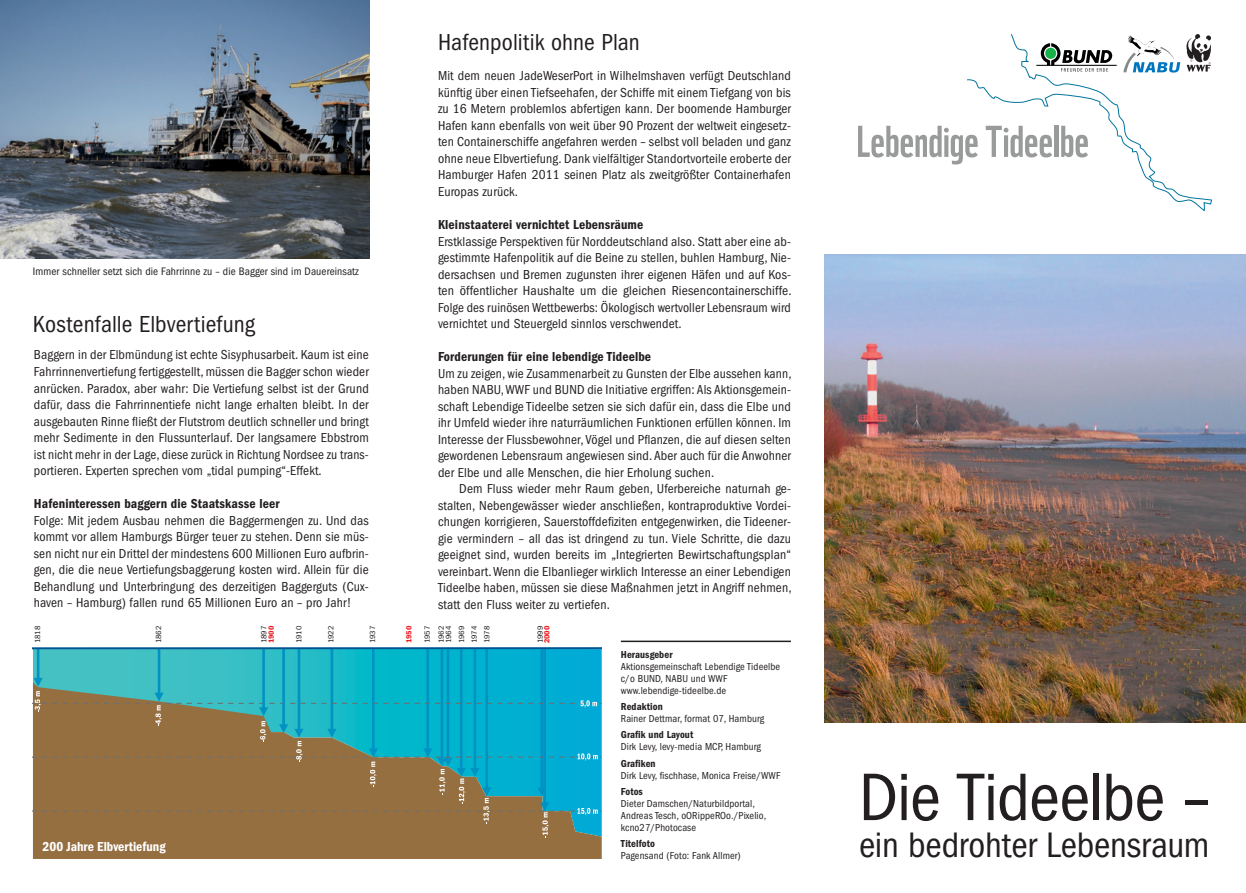
<style>
.page{position:relative;width:1246px;height:893px;background:#fff}
.page>*{position:absolute;margin:0;border:0;box-sizing:border-box;transform-origin:0 0}
.t1{font:condensed 69.45px "ITC Franklin Gothic Std";letter-spacing:-.015em;color:#231f20}
.t2{font:condensed 36.75px "ITC Franklin Gothic Std";letter-spacing:-.005em;color:#231f20}
.t3{font:condensed 24px "ITC Franklin Gothic Std";letter-spacing:.005em;color:#231f20}
.t4{font:condensed 13.5px/16.5px "ITC Franklin Gothic Std";letter-spacing:.01em;color:#231f20;text-align:justify}
.t5{font:13.5px "ITC Franklin Gothic Std Dm Cd";letter-spacing:.01em;color:#231f20}
.t6{font:13.5px "ITC Franklin Gothic Std Dm Cd";color:#fff}
.t7{font:condensed 11.25px "ITC Franklin Gothic Std";letter-spacing:.01em;color:#231f20}
.t8{font:condensed 10.5px/12px "ITC Franklin Gothic Std";letter-spacing:.01em;color:#231f20}
.t9{font:10.5px "ITC Franklin Gothic Std Dm Cd";letter-spacing:.01em;color:#231f20}
.t10{font:condensed 7.8px/12.8px "ITC Franklin Gothic Std";color:#231f20;scale:1.12 1}
.t11{font:7.8px "ITC Franklin Gothic Std Dm Cd";color:#ed1c24;scale:1.12 1}
</style>
<div class="page">
<img style="left:825px;top:254px;width:421px;height:469px">
<img style="left:0;top:0;width:370px;height:258px">
<hr style="left:621px;top:641px;width:170px;height:1px;background:#231f20">
<svg style="left:858px;top:34px;width:354px;height:177px"></svg>
<svg style="left:33px;top:649px;width:569px;height:29px;background:#20b8c8"></svg>
<div style="left:33px;top:838px;width:569px;height:21px;background:#966f41"></div>
<hr style="left:298px;top:649px;width:2px;height:81px;background:#0092c2">
<hr style="left:330px;top:649px;width:3px;height:81px;background:#0092c2">
<hr style="left:372px;top:649px;width:3px;height:101px;background:#0092c2">
<hr style="left:426px;top:649px;width:3px;height:101px;background:#0092c2">
<hr style="left:441px;top:649px;width:2px;height:110px;background:#0092c2">
<hr style="left:460px;top:649px;width:3px;height:120px;background:#0092c2">
<hr style="left:473px;top:649px;width:3px;height:120px;background:#0092c2">
<hr style="left:485px;top:649px;width:3px;height:140px;background:#0092c2">
<hr style="left:540px;top:649px;width:3px;height:140px;background:#0092c2">
<hr style="left:543px;top:649px;width:3px;height:155px;background:#0092c2">
<hr style="left:447px;top:649px;width:2px;height:110px;background:#0092c2">
<hr style="left:282px;top:649px;width:3px;height:77px;background:#0092c2">
<hr style="left:262px;top:649px;width:3px;height:60px;background:#0092c2">
<hr style="left:158px;top:649px;width:2px;height:45px;background:#0092c2">
<hr style="left:37px;top:648px;width:3px;height:31px;background:#0092c2">
<hr style="left:33px;top:647px;width:569px;height:2px;background:#015490">
<svg style="left:33px;top:678px;width:569px;height:160px;background:#5f8a7a"></svg>
<p class="t7" style="left:33px;top:265px;width:327px">Immer schneller setzt sich die Fahrrinne zu – die Bagger sind im Dauereinsatz</p>
<h3 class="t3" style="left:33px;top:311px;width:224px">Kostenfalle Elbvertiefung</h3>
<p class="t4" style="left:34px;top:347px;width:336px">Baggern in der Elbmündung ist echte Sisyphusarbeit. Kaum ist eine Fahrrinnenvertiefung fertiggestellt, müssen die Bagger schon wieder anrücken. Paradox, aber wahr: Die Vertiefung selbst ist der Grund dafür, dass die Fahrrinnentiefe nicht lange erhalten bleibt. In der ausgebauten Rinne fließt der Flutstrom deutlich schneller und bringt mehr Sedimente in den Flussunterlauf. Der langsamere Ebbstrom ist nicht mehr in der Lage, diese zurück in Richtung Nordsee zu trans&shy;portieren. Experten sprechen vom „tidal pumping“-Effekt.</p>
<p class="t5" style="left:34px;top:496px;width:247px">Hafeninteressen baggern die Staatskasse leer</p>
<p class="t4" style="left:34px;top:512px;width:336px">Folge: Mit jedem Ausbau nehmen die Baggermengen zu. Und das kommt vor allem Hamburgs Bürger teuer zu stehen. Denn sie müs&shy;sen nicht nur ein Drittel der mindestens 600 Millionen Euro aufbrin&shy;gen, die die neue Vertiefungsbaggerung kosten wird. Allein für die Behandlung und Unterbringung des derzeitigen Baggerguts (Cux&shy;haven – Hamburg) fallen rund 65 Millionen Euro an – pro Jahr!</p>
<h3 class="t3" style="left:438px;top:29px;width:203px">Hafenpolitik ohne Plan</h3>
<p class="t4" style="left:438px;top:68px;width:354px">Mit dem neuen JadeWeserPort in Wilhelmshaven verfügt Deutschland künftig über einen Tiefseehafen, der Schiffe mit einem Tiefgang von bis zu 16 Metern problemlos abfertigen kann. Der boomende Hamburger Hafen kann ebenfalls von weit über 90 Prozent der weltweit eingesetz&shy;ten Containerschiffe angefahren werden – selbst voll beladen und ganz ohne neue Elbvertiefung. Dank vielfältiger Standortvorteile eroberte der Hamburger Hafen 2011 seinen Platz als zweitgrößter Containerhafen Europas zurück.</p>
<p class="t5" style="left:438px;top:217px;width:207px">Kleinstaaterei vernichtet Lebensräume</p>
<p class="t4" style="left:438px;top:233px;width:355px">Erstklassige Perspektiven für Norddeutschland also. Statt aber eine ab&shy;gestimmte Hafenpolitik auf die Beine zu stellen, buhlen Hamburg, Nie&shy;dersachsen und Bremen zugunsten ihrer eigenen Häfen und auf Kos&shy;ten öffentlicher Haushalte um die gleichen Riesencontainerschiffe.<br>Folge des ruinösen Wettbewerbs: Ökologisch wertvoller Lebensraum wird vernichtet und Steuergeld sinnlos verschwendet.</p>
<p class="t5" style="left:438px;top:349px;width:215px">Forderungen für eine lebendige Tideelbe</p>
<p class="t4" style="left:438px;top:365px;width:355px">Um zu zeigen, wie Zusammenarbeit zu Gunsten der Elbe aussehen kann, haben NABU, WWF und BUND die Initiative ergriffen: Als Aktionsgemein&shy;schaft Lebendige Tideelbe setzen sie sich dafür ein, dass die Elbe und ihr Umfeld wieder ihre naturräumlichen Funktionen erfüllen können. Im Interesse der Flussbewohner, Vögel und Pflanzen, die auf diesen selten gewordenen Lebensraum angewiesen sind. Aber auch für die Anwohner der Elbe und alle Menschen, die hier Erholung suchen.</p>
<p class="t4" style="left:438px;top:481px;width:355px;text-indent:21px">Dem Fluss wieder mehr Raum geben, Uferbereiche naturnah ge&shy;stalten, Nebengewässer wieder anschließen, kontraproduktive Vordei&shy;chungen korrigieren, Sauerstoffdefiziten entgegenwirken, die Tideener&shy;gie vermindern – all das ist dringend zu tun. Viele Schritte, die dazu geeignet sind, wurden bereits im „Integrierten Bewirtschaftungsplan“ vereinbart. Wenn die Elbanlieger wirklich Interesse an einer Lebendigen Tideelbe haben, müssen sie diese Maßnahmen jetzt in Angriff nehmen, statt den Fluss weiter zu vertiefen.</p>
<p class="t10" style="left:31px;top:643px;width:17px;rotate:-90deg">1818</p>
<p class="t10" style="left:152px;top:643px;width:17px;rotate:-90deg">1862</p>
<p class="t10" style="left:257px;top:643px;width:17px;rotate:-90deg">1897</p>
<p class="t11" style="left:267px;top:643px;width:17px;rotate:-90deg">1900</p>
<p class="t10" style="left:293px;top:643px;width:17px;rotate:-90deg">1910</p>
<p class="t10" style="left:324px;top:643px;width:17px;rotate:-90deg">1922</p>
<p class="t10" style="left:366px;top:643px;width:17px;rotate:-90deg">1937</p>
<p class="t11" style="left:404px;top:643px;width:17px;rotate:-90deg">1950</p>
<p class="t10" style="left:420px;top:643px;width:17px;line-height:14px;rotate:-90deg">1957<br>1962</p>
<p class="t10" style="left:442px;top:643px;width:17px;text-align:justify;rotate:-90deg">1964<br>1969<br>1974<br>1978</p>
<p class="t10" style="left:534px;top:643px;width:17px;rotate:-90deg">1999</p>
<p class="t11" style="left:543px;top:643px;width:17px;rotate:-90deg">2000</p>
<p class="t6" style="left:43px;top:839px;width:125px">200 Jahre Elbvertiefung</p>
<p class="t9" style="left:621px;top:648px;width:53px">Herausgeber</p>
<p class="t8" style="left:621px;top:660px;width:161px">Aktionsgemeinschaft Lebendige Tideelbe c/o BUND, NABU und WWF www.lebendige-tideelbe.de</p>
<p class="t9" style="left:621px;top:701px;width:43px">Redaktion</p>
<p class="t8" style="left:621px;top:713px;width:145px">Rainer Dettmar, format 07, Hamburg</p>
<p class="t9" style="left:621px;top:729px;width:74px">Grafik und Layout</p>
<p class="t8" style="left:621px;top:741px;width:142px">Dirk Levy, levy-media MCP, Hamburg</p>
<p class="t9" style="left:621px;top:757px;width:36px">Grafiken</p>
<p class="t8" style="left:621px;top:769px;width:161px">Dirk Levy, fischhase, Monica Freise/WWF</p>
<p class="t9" style="left:621px;top:785px;width:24px">Fotos</p>
<p class="t8" style="left:621px;top:797px;width:147px">Dieter Damschen/Naturbildportal,<br>Andreas Tesch, oORippeROo./Pixelio, kcno27/Photocase</p>
<p class="t9" style="left:621px;top:838px;width:36px">Titelfoto</p>
<p class="t8" style="left:621px;top:850px;width:121px">Pagensand (Foto: Fank Allmer)</p>
<h1 class="t1" style="left:859px;top:758px;width:352px">Die Tideelbe –</h1>
<h2 class="t2" style="left:859px;top:824px;width:352px">ein bedrohter Lebensraum</h2>
</div>
